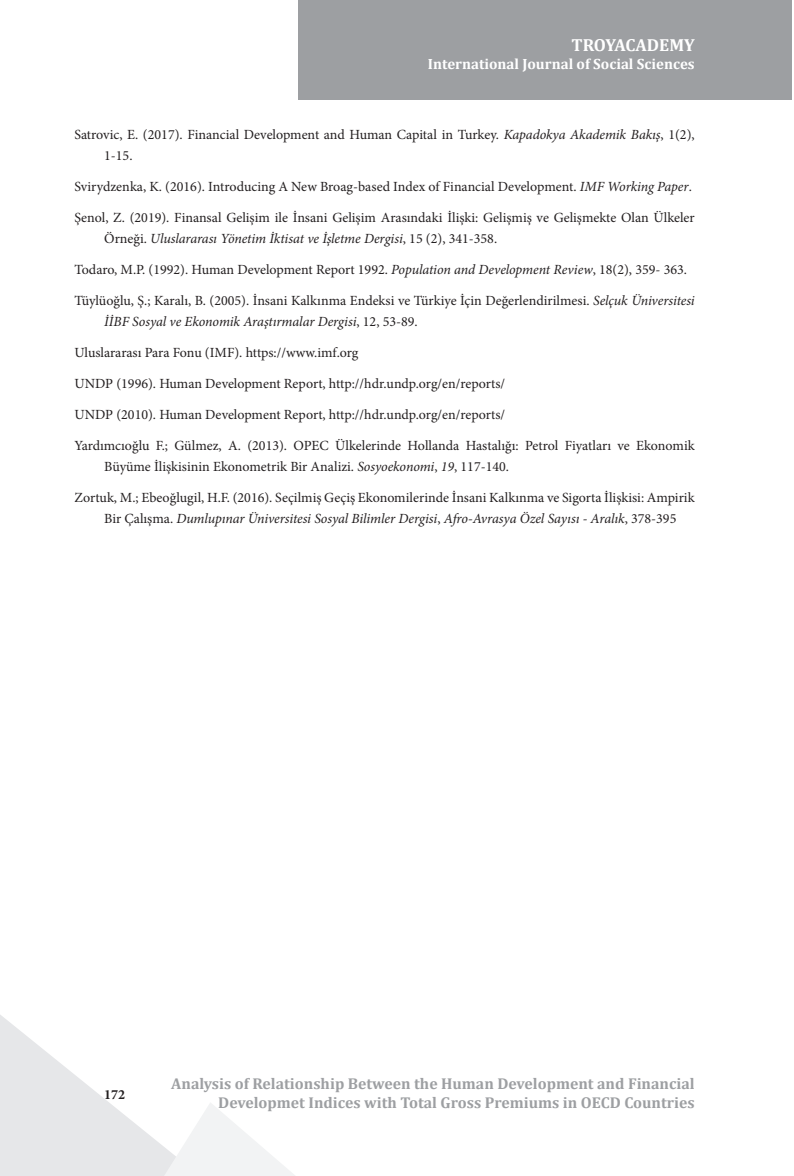
<style>
.page{position:relative;width:794px;height:1176px;background:#fff}
.page>*{position:absolute;margin:0;border:0;box-sizing:border-box;transform-origin:0 0}
.t1{font:700 17.5px "Cambria";color:#fff}
.t2{font:700 15.75px/18.9px "Cambria";color:#9d9fa2;text-align:right}
.t3{font:700 14.88px "Cambria";color:#fff}
.t4{font:14px/21px "Minion Pro";color:#231f20}
.t5{font:700 14px "Minion Pro";color:#231f20}
.s1{font-style:italic}
</style>
<div class="page">
<svg style="left:0;top:1015px;width:155px;height:161px;fill:#e6e7e9"></svg>
<svg style="left:155px;top:1103px;width:140px;height:73px"></svg>
<div style="left:298px;top:0;width:493px;height:99px;background:#9d9fa2"></div>
<p class="t1" style="left:571px;top:32px;width:125px">TROYACADEMY</p>
<p class="t3" style="left:428px;top:53px;width:268px">International Journal of Social Sciences</p>
<p class="t4" style="left:104px;top:124px;width:592px;text-indent:-30px">Satrovic, E. (2017). Financial Development and Human Capital in Turkey. <span class="s1">Kapadokya Akademik Bakış</span>, 1(2),<br>1-15.</p>
<p class="t4" style="left:74px;top:176px;width:619px">Svirydzenka, K. (2016). Introducing A New Broag-based Index of Financial Development. <span class="s1">IMF Working Paper</span>.</p>
<p class="t4" style="left:104px;top:207px;width:592px;text-indent:-30px">Şenol, Z. (2019). Finansal Gelişim ile İnsani Gelişim Arasındaki İlişki: Gelişmiş ve Gelişmekte Olan Ülkeler<br>Örneği. <span class="s1">Uluslararası Yönetim İktisat ve İşletme Dergisi</span>, 15 (2), 341-358.</p>
<p class="t4" style="left:74px;top:259px;width:614px">Todaro, M.P. (1992). Human Development Report 1992. <span class="s1">Population and Development Review</span>, 18(2), 359- 363.</p>
<p class="t4" style="left:104px;top:290px;width:592px;text-indent:-30px">Tüylüoğlu, Ş.; Karalı, B. (2005). İnsani Kalkınma Endeksi ve Türkiye İçin Değerlendirilmesi. <span class="s1">Selçuk Üniversitesi<br>İİBF Sosyal ve Ekonomik Araştırmalar Dergisi</span>, 12, 53-89.</p>
<p class="t4" style="left:74px;top:342px;width:285px">Uluslararası Para Fonu (IMF). https://www.imf.org</p>
<p class="t4" style="left:74px;top:373px;width:432px">UNDP (1996). Human Development Report, http://hdr.undp.org/en/reports/</p>
<p class="t4" style="left:74px;top:404px;width:432px">UNDP (2010). Human Development Report, http://hdr.undp.org/en/reports/</p>
<p class="t4" style="left:104px;top:435px;width:592px;text-indent:-30px">Yardımcıoğlu F.; Gülmez, A. (2013). OPEC Ülkelerinde Hollanda Hastalığı: Petrol Fiyatları ve Ekonomik<br>Büyüme İlişkisinin Ekonometrik Bir Analizi. <span class="s1">Sosyoekonomi</span>, <span class="s1">19</span>, 117-140.</p>
<p class="t4" style="left:104px;top:487px;width:592px;text-indent:-30px">Zortuk, M.; Ebeoğlugil, H.F. (2016). Seçilmiş Geçiş Ekonomilerinde İnsani Kalkınma ve Sigorta İlişkisi: Ampirik<br>Bir Çalışma. <span class="s1">Dumlupınar Üniversitesi Sosyal Bilimler Dergisi</span>, <span class="s1">Afro-Avrasya Özel Sayısı - Aralık</span>, 378-395</p>
<p class="t5" style="left:104px;top:1085px;width:22px">172</p>
<p class="t2" style="left:171px;top:1073px;width:525px">Analysis of Relationship Between the Human Development and Financial<br>Developmet Indices with Total Gross Premiums in OECD Countries</p>
</div>
